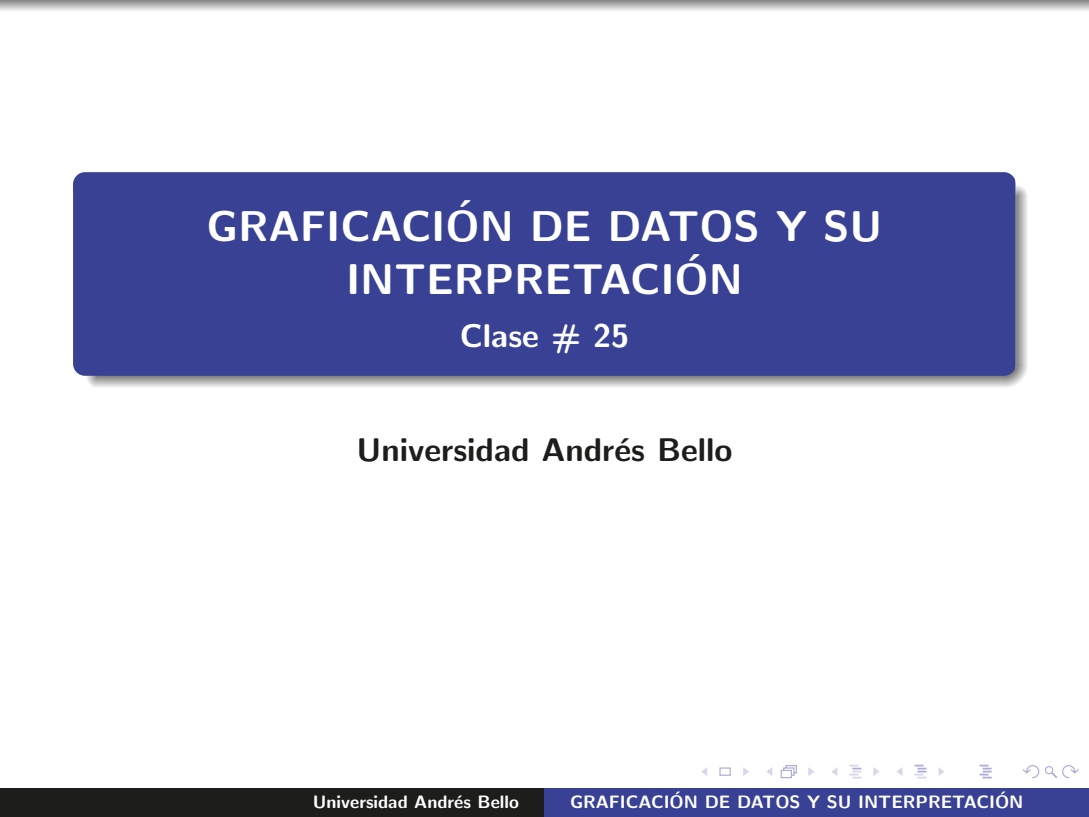
<style>
.page{position:relative;width:1089px;height:817px;background:#fff}
.page>*{position:absolute;margin:0;border:0;box-sizing:border-box;transform-origin:0 0}
.t1{font:42.9px/63.9px "CMSSBX10";color:#fff}
.t2{font:32.7px "CMSSBX10";color:#1d1d1c}
.t3{font:32.7px "CMSSBX10";color:#fff}
.t4{font:18px "CMSSBX10";color:#fff}
</style>
<div class="page">
<div style="left:719px;top:767px;width:11px;height:8px;border:1px solid #aeadd7"></div>
<svg style="left:701px;top:767px;width:6px;height:9px"></svg>
<svg style="left:743px;top:767px;width:6px;height:9px"></svg>
<svg style="left:766px;top:765px;width:48px;height:13px"></svg>
<svg style="left:831px;top:764px;width:48px;height:14px"></svg>
<svg style="left:897px;top:764px;width:47px;height:14px"></svg>
<svg style="left:979px;top:764px;width:12px;height:14px"></svg>
<svg style="left:1022px;top:765px;width:57px;height:14px"></svg>
<svg style="left:0;top:0;width:1089px;height:11px;background:#bbb"></svg>
<svg style="left:86px;top:376px;width:11px;height:11px"></svg>
<svg style="left:1003px;top:364px;width:24px;height:23px"></svg>
<svg style="left:97px;top:376px;width:906px;height:11px;background:#b7b7b7"></svg>
<svg style="left:1016px;top:185px;width:11px;height:11px"></svg>
<svg style="left:1016px;top:196px;width:11px;height:168px;background:#b7b6b7"></svg>
<div style="left:73px;top:193px;width:942px;height:183px;background:#384194"></div>
<hr style="left:1015px;top:193px;width:1px;height:175px;background:#9d9d9c">
<div style="left:73px;top:172px;width:943px;height:21px;background:#384194"></div>
<div style="left:0;top:787px;width:544px;height:29px;background:#1d1d1c"></div>
<div style="left:544px;top:787px;width:545px;height:29px;background:#384194"></div>
<h1 class="t1" style="left:346px;top:187px;width:398px;text-indent:105px">´<br>INTERPRETACION</h1>
<h1 class="t1" style="left:207px;top:197px;width:677px">GRAFICACION DE DATOS Y SU</h1>
<h1 class="t1" style="left:679px;top:241px;width:25px">´</h1>
<h2 class="t3" style="left:460px;top:321px;width:171px">Clase # 25</h2>
<h2 class="t2" style="left:356px;top:435px;width:377px">Universidad Andr´es Bello</h2>
<p class="t4" style="left:671px;top:789px;width:11px">´</p>
<p class="t4" style="left:997px;top:789px;width:11px">´</p>
<p class="t4" style="left:313px;top:793px;width:207px">Universidad Andr´es Bello</p>
<p class="t4" style="left:570px;top:793px;width:455px">GRAFICACION DE DATOS Y SU INTERPRETACION</p>
</div>
